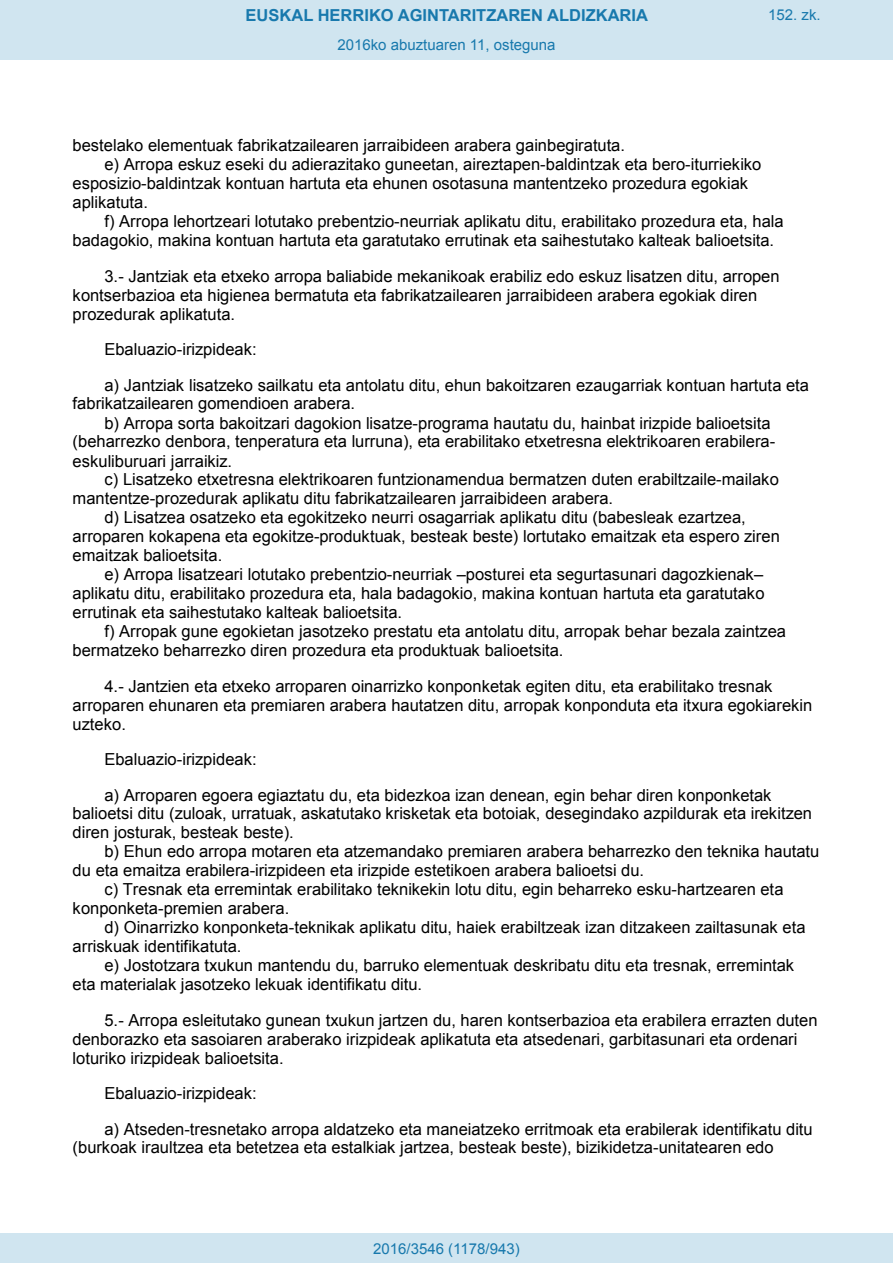
<style>
.page{position:relative;width:893px;height:1263px;background:#fff}
.page>*{position:absolute;margin:0;border:0;box-sizing:border-box;transform-origin:0 0}
.t1{font:16.5px/19px "Arial";color:#000}
.t2{font:700 16.5px "Arial";color:#1879ad}
.Paginacion_Centro{font:15px "Arial";color:#1879ad}
</style>
<div class="page">
<div style="left:0;top:0;width:893px;height:60px;background:#d0e5f0"></div>
<div style="left:0;top:1233px;width:893px;height:30px;background:#d0e5f0"></div>
<p class="t2" style="left:246px;top:4px;width:404px">EUSKAL HERRIKO AGINTARITZAREN ALDIZKARIA</p>
<p class="Paginacion_Centro" style="left:768px;top:5px;width:54px">152. zk.</p>
<p class="Paginacion_Centro" style="left:337px;top:35px;width:220px">2016ko abuztuaren 11, osteguna</p>
<p class="t1" style="left:73px;top:136px;width:554px">bestelako elementuak fabrikatzailearen jarraibideen arabera gainbegiratuta.</p>
<p class="t1" style="left:104px;top:155px;width:658px">e) Arropa eskuz eseki du adierazitako guneetan, aireztapen-baldintzak eta bero-iturriekiko</p>
<p class="t1" style="left:73px;top:174px;width:677px">esposizio-baldintzak kontuan hartuta eta ehunen osotasuna mantentzeko prozedura egokiak</p>
<p class="t1" style="left:73px;top:193px;width:77px">aplikatuta.</p>
<p class="t1" style="left:104px;top:212px;width:681px">f) Arropa lehortzeari lotutako prebentzio-neurriak aplikatu ditu, erabilitako prozedura eta, hala</p>
<p class="t1" style="left:73px;top:231px;width:703px">badagokio, makina kontuan hartuta eta garatutako errutinak eta saihestutako kalteak balioetsita.</p>
<p class="t1" style="left:73px;top:266px;width:708px;text-indent:32px">3.- Jantziak eta etxeko arropa baliabide mekanikoak erabiliz edo eskuz lisatzen ditu, arropen kontserbazioa eta higienea bermatuta eta fabrikatzailearen jarraibideen arabera egokiak diren prozedurak aplikatuta.</p>
<p class="t1" style="left:104px;top:332px;width:706px;line-height:35.4px">Ebaluazio-irizpideak:<br>a) Jantziak lisatzeko sailkatu eta antolatu ditu, ehun bakoitzaren ezaugarriak kontuan hartuta eta</p>
<p class="t1" style="left:73px;top:394px;width:284px">fabrikatzailearen gomendioen arabera.</p>
<p class="t1" style="left:104px;top:413px;width:668px">b) Arropa sorta bakoitzari dagokion lisatze-programa hautatu du, hainbat irizpide balioetsita</p>
<p class="t1" style="left:73px;top:432px;width:704px">(beharrezko denbora, tenperatura eta lurruna), eta erabilitako etxetresna elektrikoaren erabilera-</p>
<p class="t1" style="left:73px;top:451px;width:161px">eskuliburuari jarraikiz.</p>
<p class="t1" style="left:104px;top:470px;width:676px">c) Lisatzeko etxetresna elektrikoaren funtzionamendua bermatzen duten erabiltzaile-mailako</p>
<p class="t1" style="left:73px;top:489px;width:542px">mantentze-prozedurak aplikatu ditu fabrikatzailearen jarraibideen arabera.</p>
<p class="t1" style="left:104px;top:508px;width:643px">d) Lisatzea osatzeko eta egokitzeko neurri osagarriak aplikatu ditu (babesleak ezartzea,</p>
<p class="t1" style="left:73px;top:527px;width:709px">arroparen kokapena eta egokitze-produktuak, besteak beste) lortutako emaitzak eta espero ziren</p>
<p class="t1" style="left:73px;top:546px;width:151px">emaitzak balioetsita.</p>
<p class="t1" style="left:104px;top:565px;width:660px">e) Arropa lisatzeari lotutako prebentzio-neurriak –posturei eta segurtasunari dagozkienak–</p>
<p class="t1" style="left:73px;top:584px;width:693px">aplikatu ditu, erabilitako prozedura eta, hala badagokio, makina kontuan hartuta eta garatutako</p>
<p class="t1" style="left:73px;top:603px;width:331px">errutinak eta saihestutako kalteak balioetsita.</p>
<p class="t1" style="left:104px;top:622px;width:683px">f) Arropak gune egokietan jasotzeko prestatu eta antolatu ditu, arropak behar bezala zaintzea</p>
<p class="t1" style="left:73px;top:641px;width:492px">bermatzeko beharrezko diren prozedura eta produktuak balioetsita.</p>
<p class="t1" style="left:73px;top:676px;width:741px;text-indent:32px">4.- Jantzien eta etxeko arroparen oinarrizko konponketak egiten ditu, eta erabilitako tresnak arroparen ehunaren eta premiaren arabera hautatzen ditu, arropak konponduta eta itxura egokiarekin uzteko.</p>
<p class="t1" style="left:104px;top:742px;width:669px;line-height:35.4px">Ebaluazio-irizpideak:<br>a) Arroparen egoera egiaztatu du, eta bidezkoa izan denean, egin behar diren konponketak</p>
<p class="t1" style="left:73px;top:804px;width:741px">balioetsi ditu (zuloak, urratuak, askatutako krisketak eta botoiak, desegindako azpildurak eta irekitzen</p>
<p class="t1" style="left:73px;top:823px;width:223px">diren josturak, besteak beste).</p>
<p class="t1" style="left:104px;top:842px;width:716px">b) Ehun edo arropa motaren eta atzemandako premiaren arabera beharrezko den teknika hautatu</p>
<p class="t1" style="left:73px;top:861px;width:573px">du eta emaitza erabilera-irizpideen eta irizpide estetikoen arabera balioetsi du.</p>
<p class="t1" style="left:104px;top:880px;width:680px">c) Tresnak eta erremintak erabilitako teknikekin lotu ditu, egin beharreko esku-hartzearen eta</p>
<p class="t1" style="left:73px;top:899px;width:218px">konponketa-premien arabera.</p>
<p class="t1" style="left:104px;top:918px;width:703px">d) Oinarrizko konponketa-teknikak aplikatu ditu, haiek erabiltzeak izan ditzakeen zailtasunak eta</p>
<p class="t1" style="left:73px;top:937px;width:170px">arriskuak identifikatuta.</p>
<p class="t1" style="left:104px;top:956px;width:691px">e) Jostotzara txukun mantendu du, barruko elementuak deskribatu ditu eta tresnak, erremintak</p>
<p class="t1" style="left:73px;top:975px;width:351px">eta materialak jasotzeko lekuak identifikatu ditu.</p>
<p class="t1" style="left:73px;top:1010px;width:746px;text-indent:32px">5.- Arropa esleitutako gunean txukun jartzen du, haren kontserbazioa eta erabilera errazten duten denborazko eta sasoiaren araberako irizpideak aplikatuta eta atsedenari, garbitasunari eta ordenari loturiko irizpideak balioetsita.</p>
<p class="t1" style="left:104px;top:1076px;width:710px;line-height:35.4px">Ebaluazio-irizpideak:<br>a) Atseden-tresnetako arropa aldatzeko eta maneiatzeko erritmoak eta erabilerak identifikatu ditu</p>
<p class="t1" style="left:73px;top:1138px;width:702px">(burkoak iraultzea eta betetzea eta estalkiak jartzea, besteak beste), bizikidetza-unitatearen edo</p>
<p class="Paginacion_Centro" style="left:373px;top:1238px;width:148px">2016/3546 (1178/943)</p>
</div>
